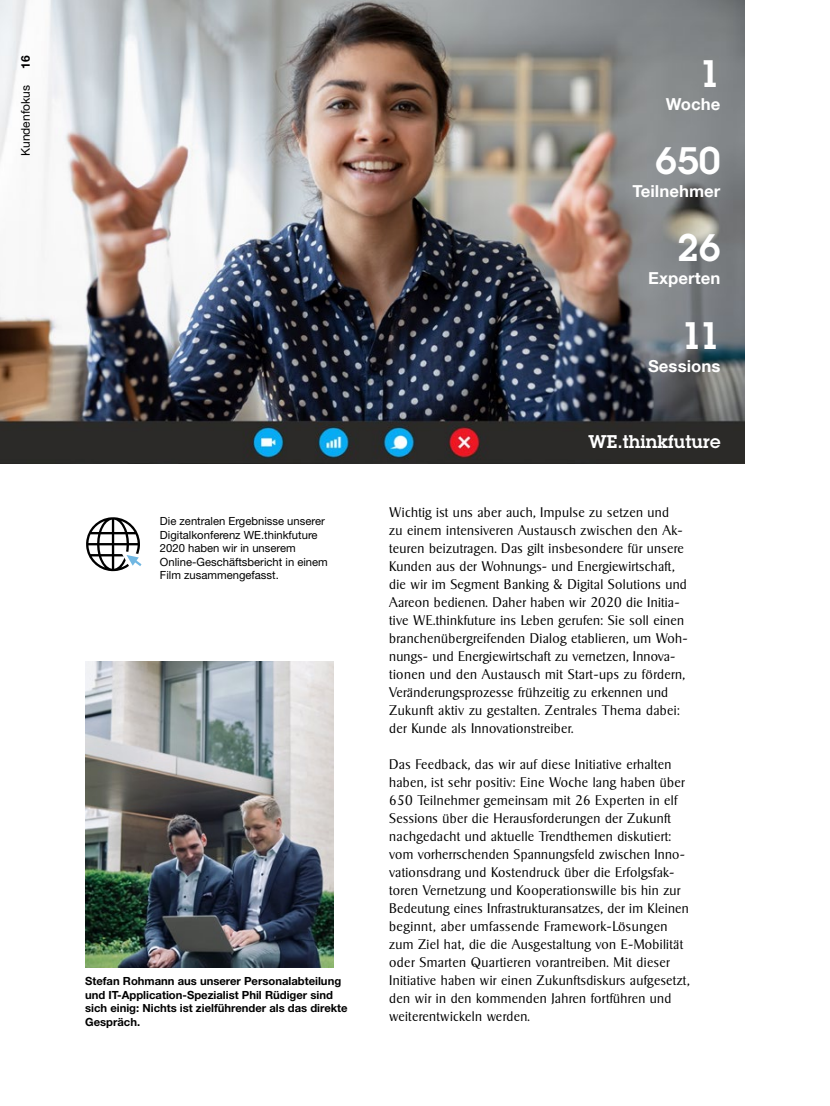
<style>
.page{position:relative;width:830px;height:1106px;background:#fff}
.page>*{position:absolute;margin:0;border:0;box-sizing:border-box;transform-origin:0 0}
.t1{font:600 37.5px "Lubalin Graph LT";color:#fff}
.t2{font:600 18px "Lubalin Graph LT";color:#fff}
.t3{font:700 16.5px "Helvetica Neueforf A";color:#fff}
.t4{font:300 13.5px/18px "Sigvar Serial";letter-spacing:.025em;color:#000}
.t5{font:12px "Helvetica Neue LT Std";color:#000}
.t6{font:700 12px "Helvetica Neue LT Std";color:#000}
.t7{font:700 11.25px/13.5px "Helvetica Neue LT Std";color:#000}
.t8{font:11.25px/13.5px "Helvetica Neue LT Std";color:#000}
</style>
<div class="page">
<img style="left:85px;top:661px;width:249px;height:306px">
<img style="left:0;top:0;width:744px;height:463px">
<svg style="left:86px;top:517px;width:56px;height:54px"></svg>
<p class="t6" style="left:18px;top:69px;width:15px;rotate:-90deg">16</p>
<p class="t5" style="left:18px;top:156px;width:72px;rotate:-90deg">Kundenfokus</p>
<p class="t8" style="left:160px;top:514px;width:169px">Die zentralen Ergebnisse unserer<br>Digitalkonferenz WE.thinkfuture<br>2020 haben wir in unserem<br>Online-Geschäftsbericht in einem<br>Film zusammengefasst.</p>
<p class="t7" style="left:85px;top:974px;width:264px">Stefan Rohmann aus unserer Personalabteilung und IT-Application-Spezialist Phil Rüdiger sind sich einig: Nichts ist zielführender als das direkte Gespräch.</p>
<h1 class="t1" style="left:698px;top:49px;width:23px">1</h1>
<p class="t3" style="left:665px;top:94px;width:56px">Woche</p>
<h1 class="t1" style="left:655px;top:136px;width:67px">650</h1>
<p class="t3" style="left:632px;top:181px;width:90px">Teilnehmer</p>
<h1 class="t1" style="left:676px;top:223px;width:45px">26</h1>
<p class="t3" style="left:648px;top:268px;width:74px">Experten</p>
<h1 class="t1" style="left:680px;top:310px;width:41px">11</h1>
<p class="t3" style="left:647px;top:355px;width:74px">Sessions</p>
<h2 class="t2" style="left:588px;top:429px;width:133px">WE.thinkfuture</h2>
<p class="t4" style="left:389px;top:503px;width:300px">Wichtig ist uns aber auch, Impulse zu setzen und<br>zu einem intensiveren Austausch zwischen den Ak&shy;teuren beizutragen. Das gilt insbesondere für unsere Kunden aus der Wohnungs- und Energiewirtschaft, die wir im Segment Banking &amp; Digital Solutions und Aareon bedienen. Daher haben wir 2020 die Initia&shy;tive WE.thinkfuture ins Leben gerufen: Sie soll einen branchenübergreifenden Dialog etablieren, um Woh&shy;nungs- und Energiewirtschaft zu vernetzen, Innova&shy;tionen und den Austausch mit Start-ups zu fördern, Veränderungsprozesse frühzeitig zu erkennen und Zukunft aktiv zu gestalten. Zentrales Thema dabei: der Kunde als Innovationstreiber.</p>
<p class="t4" style="left:389px;top:755px;width:302px">Das Feedback, das wir auf diese Initiative erhalten haben, ist sehr positiv: Eine Woche lang haben über 650 Teilnehmer gemeinsam mit 26 Experten in elf Sessions über die Herausforderungen der Zukunft nachgedacht und aktuelle Trendthemen diskutiert: vom vorherrschenden Spannungsfeld zwischen Inno&shy;vationsdrang und Kostendruck über die Erfolgsfak&shy;toren Vernetzung und Kooperationswille bis hin zur Bedeutung eines Infrastrukturansatzes, der im Kleinen beginnt, aber umfassende Framework-Lösungen zum Ziel hat, die die Ausgestaltung von E-Mobilität oder Smarten Quartieren vorantreiben. Mit dieser Initiative haben wir einen Zukunftsdiskurs aufgesetzt, den wir in den kommenden Jahren fortführen und weiterentwickeln werden.</p>
</div>
